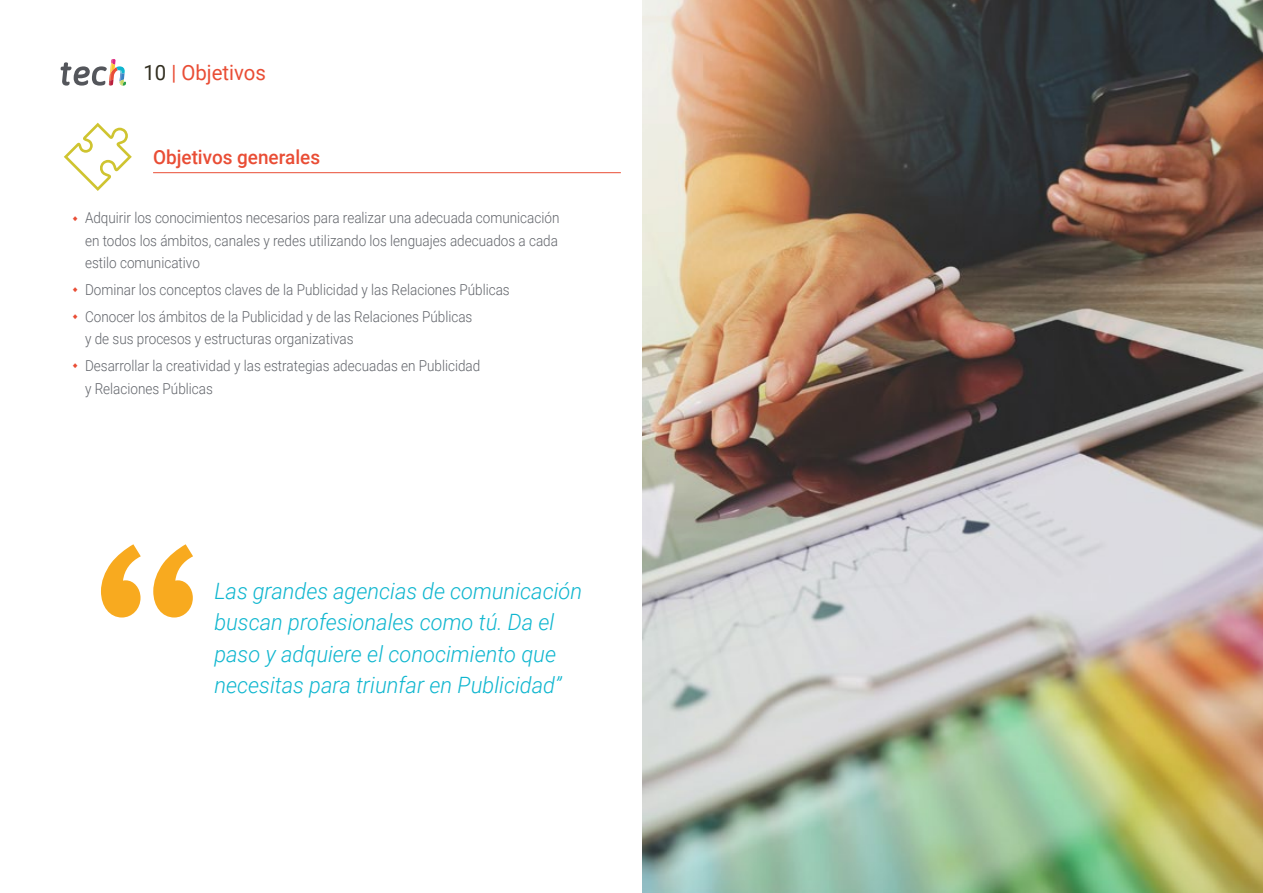
<style>
.page{position:relative;width:1263px;height:893px;background:#fff}
.page>*{position:absolute;margin:0;border:0;box-sizing:border-box;transform-origin:0 0}
.t1{font:italic 300 22.5px/31.5px "Roboto";color:#0fb6cf}
.t2{font:21px "Roboto";color:#e94d35}
.t3{font:500 19.5px "Roboto";color:#e94d35}
.t4{font:300 15px/22.5px "Roboto";color:#61646a;scale:.9 1}
.s1{color:#312e20}
</style>
<div class="page">
<hr style="left:153px;top:172px;width:468px;height:1px;background:#e94d35">
<svg style="left:64px;top:123px;width:68px;height:68px"></svg>
<img style="left:642px;top:0;width:621px;height:893px">
<svg style="left:101px;top:544px;width:92px;height:73px"></svg>
<svg style="left:61px;top:59px;width:65px;height:27px"></svg>
<h2 class="t2" style="left:144px;top:57px;width:124px"><span class="s1">10</span> | Objetivos</h2>
<h3 class="t3" style="left:153px;top:144px;width:169px">Objetivos generales</h3>
<p class="t4" style="left:85px;top:206px;width:529px;text-align:justify">Adquirir los conocimientos necesarios para realizar una adecuada comunicación en todos los ámbitos, canales y redes utilizando los lenguajes adecuados a cada estilo comunicativo</p>
<p class="t4" style="left:85px;top:276px;width:473px;line-height:26.7px">Dominar los conceptos claves de la Publicidad y las Relaciones Públicas<br>Conocer los ámbitos de la Publicidad y de las Relaciones Públicas</p>
<p class="t4" style="left:85px;top:325px;width:441px;line-height:26.7px">y de sus procesos y estructuras organizativas<br>Desarrollar la creatividad y las estrategias adecuadas en Publicidad</p>
<p class="t4" style="left:85px;top:376px;width:144px">y Relaciones Públicas</p>
<h1 class="t1" style="left:214px;top:574px;width:369px">Las grandes agencias de comunicación buscan profesionales como tú. Da el paso y adquiere el conocimiento que necesitas para triunfar en Publicidad”</h1>
</div>
